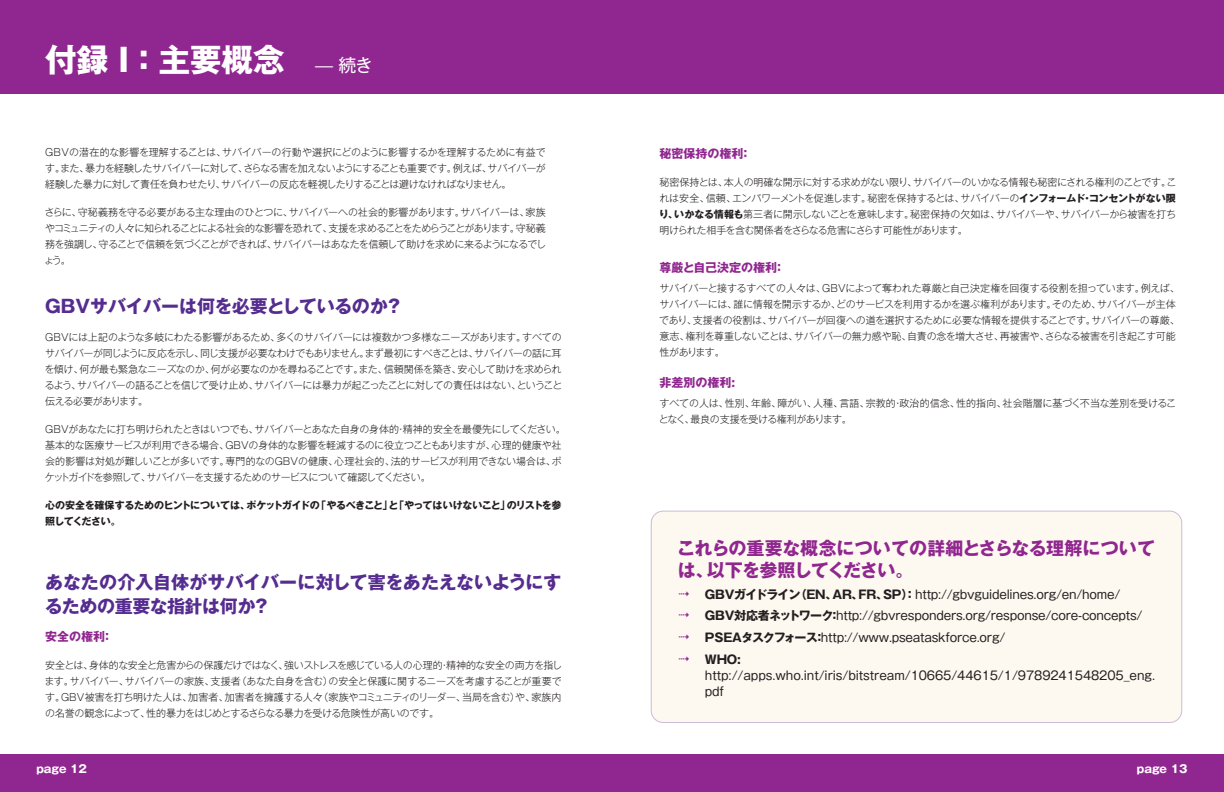
<style>
.page{position:relative;width:1224px;height:792px;background:#fff}
.page>*{position:absolute;margin:0;border:0;box-sizing:border-box;transform-origin:0 0}
.t1{font:700 32px "Gothic MB101 Pr 6 N";letter-spacing:-.02em;color:#fff}
.t2{font:700 18px/24px "Gothic MB101 Pr 6 N";letter-spacing:-.015em;color:#552c8f}
.t3{font:700 18px/22px "Gothic MB101 Pr 6 N";letter-spacing:-.01em;color:#90268f}
.t4{font:12px/16px "Gothic MB101 Pr 6 N";letter-spacing:-.02em;color:#231f20}
.t5{font:700 12px "Gothic MB101 Pr 6 N";color:#90268f}
.t6{font:700 11px "Gothic MB101 Pr 6 N";color:#fff}
.t7{font:300 10px/16px "Gothic MB101 Pr 6 N";letter-spacing:-.035em;color:#231f20;text-align:justify}
.t8{font:700 10px/16px "Gothic MB101 Pr 6 N";letter-spacing:-.04em;color:#231f20}
.s1{font-weight:400;font-size:18px}
.s2{font-weight:700}
.s3{color:#90268f}
</style>
<div class="page">
<div style="left:0;top:0;width:612px;height:94px;background:#90268f"></div>
<div style="left:612px;top:754px;width:612px;height:38px;background:#90268f"></div>
<div style="left:0;top:754px;width:612px;height:38px;background:#90268f"></div>
<div style="left:612px;top:0;width:612px;height:94px;background:#90268f"></div>
<div style="left:651px;top:511px;width:531px;height:212px;background:#fdf9f0;border-radius:12px"></div>
<div style="left:651px;top:511px;width:531px;height:212px;border:1px solid #cbbcd3;border-radius:12px"></div>
<p class="t1" style="left:45px;top:34px;width:329px">付録 I ：主要概念 <span class="s1">— 続き</span></p>
<p class="t7" style="left:45px;top:143px;width:502px">GBVの潜在的な影響を理解することは、サバイバーの行動や選択にどのように影響するかを理解するために有益です。また、暴力を経験したサバイバーに対して、さらなる害を加えないようにすることも重要です。例えば、サバイバーが経験した暴力に対して責任を負わせたり、サバイバーの反応を軽視したりすることは避けなければなりません。</p>
<p class="t7" style="left:44px;top:203px;width:504px">さらに、守秘義務を守る必要がある主な理由のひとつに、サバイバーへの社会的影響があります。サバイバーは、家族やコミュニティの人々に知られることによる社会的な影響を恐れて、支援を求めることをためらうことがあります。守秘義務を強調し、守ることで信頼を気づくことができれば、サバイバーはあなたを信頼して助けを求めに来るようになるでしょう。</p>
<p class="t2" style="left:45px;top:294px;width:359px">GBVサバイバーは何を必要としているのか？</p>
<p class="t7" style="left:44px;top:328px;width:519px">GBVには上記のような多岐にわたる影響があるため、多くのサバイバーには複数かつ多様なニーズがあります。すべてのサバイバーが同じように反応を示し、同じ支援が必要なわけでもありません。まず最初にすべきことは、サバイバーの話に耳を傾け、何が最も緊急なニーズなのか、何が必要なのかを尋ねることです。また、信頼関係を築き、安心して助けを求められるよう、サバイバーの語ることを信じて受け止め、サバイバーには暴力が起こったことに対しての責任ははない、ということ伝える必要があります。</p>
<p class="t7" style="left:45px;top:420px;width:522px;text-align:left">GBVがあなたに打ち明けられたときはいつでも、サバイバーとあなた自身の身体的・精神的安全を最優先にしてください。基本的な医療サービスが利用できる場合、GBVの身体的な影響を軽減するのに役立つこともありますが、心理的健康や社会的影響は対処が難しいことが多いです。専門的なのGBVの健康、心理社会的、法的サービスが利用できない場合は、ポケットガイドを参照して、サバイバーを支援するためのサービスについて確認してください。</p>
<p class="t8" style="left:45px;top:497px;width:518px">心の安全を確保するためのヒントについては、ポケットガイドの「やるべきこと」と「やってはいけないこと」のリストを参照してください。</p>
<p class="t2" style="left:45px;top:570px;width:518px">あなたの介入自体がサバイバーに対して害をあたえないようにするための重要な指針は何か？</p>
<p class="t5" style="left:45px;top:627px;width:69px">安全の権利：</p>
<p class="t7" style="left:44px;top:656px;width:519px">安全とは、身体的な安全と危害からの保護だけではなく、強いストレスを感じている人の心理的・精神的な安全の両方を指します。サバイバー、サバイバーの家族、支援者（あなた自身を含む）の安全と保護に関するニーズを考慮することが重要です。GBV被害を打ち明けた人は、加害者、加害者を擁護する人々（家族やコミュニティのリーダー、当局を含む）や、家族内の名誉の観念によって、性的暴力をはじめとするさらなる暴力を受ける危険性が高いのです。</p>
<p class="t5" style="left:660px;top:143px;width:93px">秘密保持の権利：</p>
<p class="t7" style="left:659px;top:173px;width:519px">秘密保持とは、本人の明確な開示に対する求めがない限り、サバイバーのいかなる情報も秘密にされる権利のことです。これは安全、信頼、エンパワーメントを促進します。秘密を保持するとは、サバイバーの<span class="s2">インフォームド・コンセントがない限り、いかなる情報も</span>第三者に開示しないことを意味します。秘密保持の欠如は、サバイバーや、サバイバーから被害を打ち明けられた相手を含む関係者をさらなる危害にさらす可能性があります。</p>
<p class="t5" style="left:660px;top:257px;width:127px">尊厳と自己決定の権利：</p>
<p class="t7" style="left:659px;top:280px;width:522px;text-align:left">サバイバーと接するすべての人々は、GBVによって奪われた尊厳と自己決定権を回復する役割を担っています。例えば、サバイバーには、誰に情報を開示するか、どのサービスを利用するかを選ぶ権利があります。そのため、サバイバーが主体であり、支援者の役割は、サバイバーが回復への道を選択するために必要な情報を提供することです。サバイバーの尊厳、意志、権利を尊重しないことは、サバイバーの無力感や恥、自責の念を増大させ、再被害や、さらなる被害を引き起こす可能性があります。</p>
<p class="t5" style="left:660px;top:372px;width:77px">非差別の権利:</p>
<p class="t7" style="left:659px;top:395px;width:519px">すべての人は、性別、年齢、障がい、人種、言語、宗教的・政治的信念、性的指向、社会階層に基づく不当な差別を受けることなく、最良の支援を受ける権利があります。</p>
<p class="t3" style="left:677px;top:537px;width:479px">これらの重要な概念についての詳細とさらなる理解については、以下を参照してください。</p>
<p class="t4" style="left:678px;top:585px;width:444px"><span class="s3">✔</span> <span class="s2">GBVガイドライン（EN、AR、FR、SP）：</span>http://gbvguidelines.org/en/home/</p>
<p class="t4" style="left:678px;top:607px;width:466px"><span class="s3">✔</span> <span class="s2">GBV対応者ネットワーク：</span>http://gbvresponders.org/response/core-concepts/</p>
<p class="t4" style="left:678px;top:629px;width:329px"><span class="s3">✔</span> <span class="s2">PSEAタスクフォース：</span>http://www.pseataskforce.org/</p>
<p class="t4" style="left:705px;top:650px;width:452px;text-indent:-27px"><span class="s3">✔</span> <span class="s2">WHO: </span>http://apps.who.int/iris/bitstream/10665/44615/1/9789241548205_eng. pdf</p>
<p class="t6" style="left:36px;top:759px;width:52px">page 12</p>
<p class="t6" style="left:1137px;top:759px;width:52px">page 13</p>
</div>
